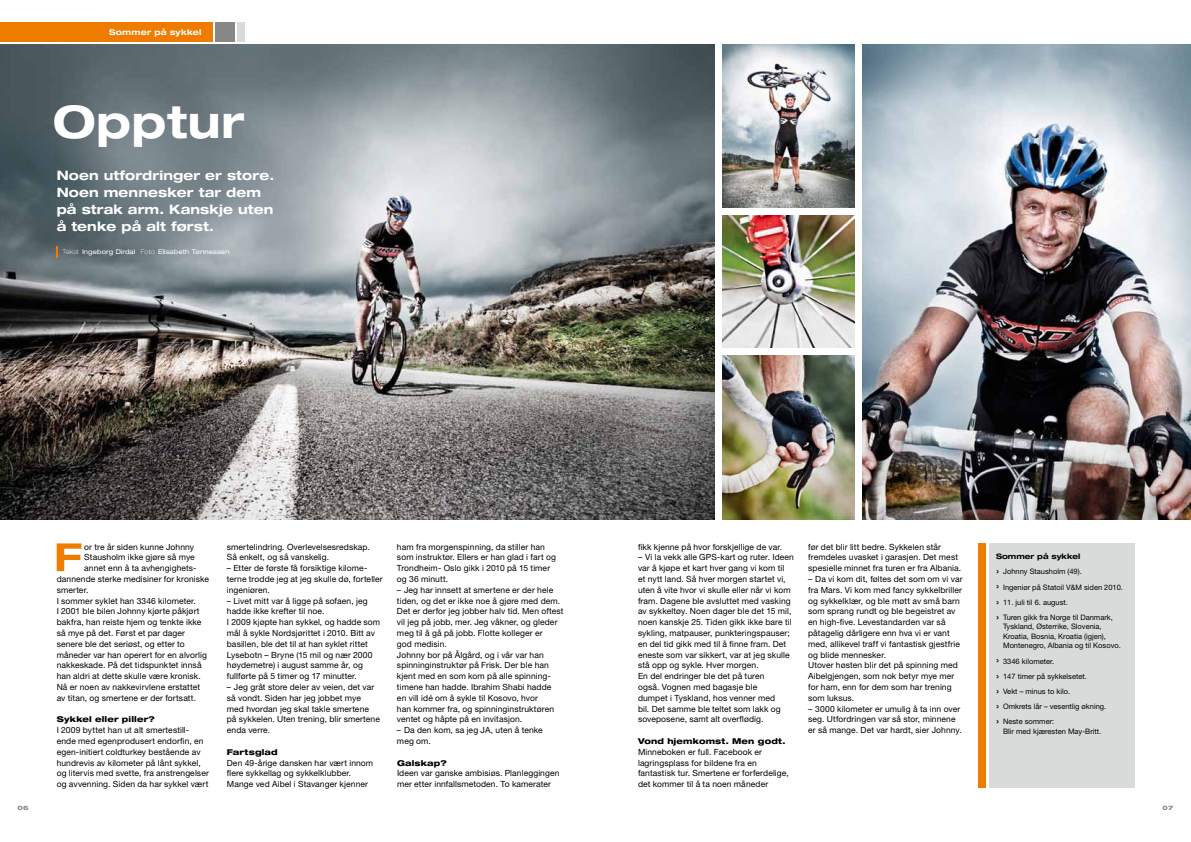
<style>
.page{position:relative;width:1191px;height:842px;background:#fff}
.page>*{position:absolute;margin:0;border:0;box-sizing:border-box;transform-origin:0 0}
.t1{font:700 expanded 45px "Helvetica Neue LT Std";letter-spacing:.01em;color:#fff}
.t2{font:700 expanded 13px/17px "Helvetica Neue LT Std";letter-spacing:.01em;color:#fff}
.t3{font:8.5px/10.8px "Helvetica Neue LT Std";letter-spacing:.01em;color:#000}
.t4{font:800 expanded 8px "Helvetica Neue LT Std";letter-spacing:.02em;color:#000}
.t5{font:700 expanded 8px "Helvetica Neue LT Std";letter-spacing:.03em;color:#fff}
.t6{font:7.5px/15.2px "Helvetica Neue LT Std";color:#000}
.t7{font:expanded 6.5px "Helvetica Neue LT Std";letter-spacing:.01em;color:#fff}
.t8{font:800 expanded 6px "Helvetica Neue LT Std";color:#868786}
.s1{font-weight:100}
.s2{font-weight:700;font-stretch:expanded}
.s3{font-size:12px}
</style>
<div class="page">
<img style="left:0;top:45px;width:714px;height:474px">
<div style="left:237px;top:23px;width:8px;height:19px;background:#d9dada"></div>
<div style="left:215px;top:23px;width:20px;height:19px;background:#868786"></div>
<div style="left:0;top:23px;width:213px;height:19px;background:#ef7c00"></div>
<svg style="left:57px;top:246px;width:1px;height:12px"></svg>
<div style="left:978px;top:543px;width:8px;height:244px;background:#ef7c00"></div>
<div style="left:989px;top:543px;width:145px;height:244px;background:#d9dada"></div>
<img style="left:862px;top:45px;width:329px;height:474px">
<img style="left:722px;top:44px;width:133px;height:164px">
<img style="left:722px;top:215px;width:133px;height:132px">
<img style="left:722px;top:356px;width:133px;height:163px">
<svg style="left:57px;top:543px;width:24px;height:28px"></svg>
<p class="t5" style="left:109px;top:27px;width:94px">Sommer på sykkel</p>
<h1 class="t1" style="left:53px;top:94px;width:193px">Opptur</h1>
<h2 class="t2" style="left:57px;top:167px;width:219px">Noen utfordringer er store.<br>Noen mennesker tar dem på strak arm. Kanskje uten å tenke på alt først.</h2>
<p class="t7" style="left:62px;top:248px;width:169px"><span class="s1">Tekst</span> Ingeborg Dirdal <span class="s1">Foto</span> Elisabeth Tønnessen</p>
<p class="t3" style="left:84px;top:541px;width:111px">or tre år siden kunne Johnny</p>
<p class="t3" style="left:84px;top:552px;width:112px">Stausholm ikke gjøre så mye</p>
<p class="t3" style="left:84px;top:563px;width:114px">annet enn å ta avhengighets-</p>
<p class="t3" style="left:57px;top:573px;width:154px">dannende sterke medisiner for kroniske</p>
<p class="t3" style="left:57px;top:584px;width:33px">smerter.</p>
<p class="t3" style="left:57px;top:595px;width:141px">I sommer syklet han 3346 kilometer.</p>
<p class="t3" style="left:57px;top:606px;width:144px">I 2001 ble bilen Johnny kjørte påkjørt</p>
<p class="t3" style="left:57px;top:617px;width:146px">bakfra, han reiste hjem og tenkte ikke</p>
<p class="t3" style="left:57px;top:627px;width:130px">så mye på det. Først et par dager</p>
<p class="t3" style="left:57px;top:638px;width:130px">senere ble det seriøst, og etter to</p>
<p class="t3" style="left:57px;top:649px;width:152px">måneder var han operert for en alvorlig</p>
<p class="t3" style="left:57px;top:660px;width:146px">nakkeskade. På det tidspunktet innså</p>
<p class="t3" style="left:57px;top:671px;width:146px">han aldri at dette skulle være kronisk.</p>
<p class="t3" style="left:57px;top:681px;width:145px">Nå er noen av nakkevirvlene erstattet</p>
<p class="t3" style="left:57px;top:692px;width:141px">av titan, og smertene er der fortsatt.</p>
<p class="t4" style="left:57px;top:714px;width:100px">Sykkel eller piller?</p>
<p class="t3" style="left:57px;top:725px;width:154px">I 2009 byttet han ut alt smertestill&shy;ende med egenprodusert endorfin, en egen-initiert coldturkey bestående av hundrevis av kilometer på lånt sykkel, og litervis med svette, fra anstrengelser og avvenning. Siden da har sykkel vært</p>
<p class="t3" style="left:227px;top:541px;width:145px">smertelindring. Overlevelsesredskap.<br>Så enkelt, og så vanskelig.</p>
<p class="t3" style="left:227px;top:563px;width:157px">– Etter de første få forsiktige kilome&shy;terne trodde jeg at jeg skulle dø, forteller ingeniøren.</p>
<p class="t3" style="left:227px;top:595px;width:155px">– Livet mitt var å ligge på sofaen, jeg hadde ikke krefter til noe.<br>I 2009 kjøpte han sykkel, og hadde som mål å sykle Nordsjørittet i 2010. Bitt av basillen, ble det til at han syklet rittet Lysebotn – Bryne (15 mil og nær 2000 høydemetre) i august samme år, og fullførte på 5 timer og 17 minutter.</p>
<p class="t3" style="left:227px;top:681px;width:155px">– Jeg gråt store deler av veien, det var så vondt. Siden har jeg jobbet mye med hvordan jeg skal takle smertene på sykkelen. Uten trening, blir smertene enda verre.</p>
<p class="t4" style="left:227px;top:747px;width:52px">Fartsglad</p>
<p class="t3" style="left:227px;top:757px;width:148px">Den 49-årige dansken har vært innom flere sykkellag og sykkelklubber.<br>Mange ved Aibel i Stavanger kjenner</p>
<p class="t3" style="left:397px;top:541px;width:160px">ham fra morgenspinning, da stiller han som instruktør. Ellers er han glad i fart og Trondheim- Oslo gikk i 2010 på 15 timer og 36 minutt.</p>
<p class="t3" style="left:397px;top:584px;width:168px">– Jeg har innsett at smertene er der hele tiden, og det er ikke noe å gjøre med dem.<br>Det er derfor jeg jobber halv tid. Men oftest vil jeg på jobb, mer. Jeg våkner, og gleder meg til å gå på jobb. Flotte kolleger er<br>god medisin.<br>Johnny bor på Ålgård, og i vår var han spinninginstruktør på Frisk. Der ble han kjent med en som kom på alle spinning&shy;timene han hadde. Ibrahim Shabi hadde<br>en vill idé om å sykle til Kosovo, hvor<br>han kommer fra, og spinninginstruktøren ventet og håpte på en invitasjon.</p>
<p class="t3" style="left:397px;top:725px;width:147px">– Da den kom, sa jeg JA, uten å tenke meg om.</p>
<p class="t4" style="left:397px;top:757px;width:51px">Galskap?</p>
<p class="t3" style="left:397px;top:768px;width:164px">Ideen var ganske ambisiøs. Planleggingen mer etter innfallsmetoden. To kamerater</p>
<p class="t3" style="left:638px;top:541px;width:146px">fikk kjenne på hvor forskjellige de var.</p>
<p class="t3" style="left:638px;top:552px;width:157px">– Vi la vekk alle GPS-kart og ruter. Ideen var å kjøpe et kart hver gang vi kom til<br>et nytt land. Så hver morgen startet vi, uten å vite hvor vi skulle eller når vi kom fram. Dagene ble avsluttet med vasking av sykkeltøy. Noen dager ble det 15 mil, noen kanskje 25. Tiden gikk ikke bare til sykling, matpauser, punkteringspauser; en del tid gikk med til å finne fram. Det eneste som var sikkert, var at jeg skulle stå opp og sykle. Hver morgen.<br>En del endringer ble det på turen<br>også. Vognen med bagasje ble<br>dumpet i Tyskland, hos venner med<br>bil. Det samme ble teltet som lakk og soveposene, samt alt overflødig.</p>
<p class="t4" style="left:638px;top:736px;width:149px">Vond hjemkomst. Men godt.</p>
<p class="t3" style="left:638px;top:746px;width:152px">Minneboken er full. Facebook er lagringsplass for bildene fra en fantastisk tur. Smertene er forferdelige, det kommer til å ta noen måneder</p>
<p class="t3" style="left:808px;top:541px;width:155px">før det blir litt bedre. Sykkelen står fremdeles uvasket i garasjen. Det mest spesielle minnet fra turen er fra Albania.</p>
<p class="t3" style="left:808px;top:573px;width:156px">– Da vi kom dit, føltes det som om vi var fra Mars. Vi kom med fancy sykkelbriller og sykkelklær, og ble møtt av små barn som sprang rundt og ble begeistret av en high-five. Levestandarden var så påtagelig dårligere enn hva vi er vant med, allikevel traff vi fantastisk gjestfrie og blide mennesker.<br>Utover høsten blir det på spinning med Aibelgjengen, som nok betyr mye mer for ham, enn for dem som har trening som luksus.</p>
<p class="t3" style="left:808px;top:703px;width:155px">– 3000 kilometer er umulig å ta inn over seg. Utfordringen var så stor, minnene er så mange. Det var hardt, sier Johnny.</p>
<p class="t6" style="left:996px;top:549px;width:128px"><span class="s2">Sommer på sykkel<br></span><span class="s3">›</span> Johnny Stausholm (49).<br><span class="s3">›</span> Ingeniør på Statoil V&amp;M siden 2010. <span class="s3">›</span> 11. juli til 6. august.<br><span class="s3">›</span> Turen gikk fra Norge til Danmark,</p>
<p class="t6" style="left:1003px;top:622px;width:119px;line-height:9.5px">Tyskland, Østerrike, Slovenia,<br>Kroatia, Bosnia, Kroatia (igjen),<br>Montenegro, Albania og til Kosovo.</p>
<p class="t6" style="left:996px;top:653px;width:112px"><span class="s3">›</span> 3346 kilometer.<br><span class="s3">›</span> 147 timer på sykkelsetet.<br><span class="s3">›</span> Vekt – minus to kilo.<br><span class="s3">›</span> Omkrets lår – vesentlig økning. <span class="s3">›</span> Neste sommer:</p>
<p class="t6" style="left:1003px;top:723px;width:100px">Blir med kjæresten May-Britt.</p>
<p class="t8" style="left:18px;top:804px;width:12px">06</p>
<p class="t8" style="left:1162px;top:804px;width:12px">07</p>
</div>
